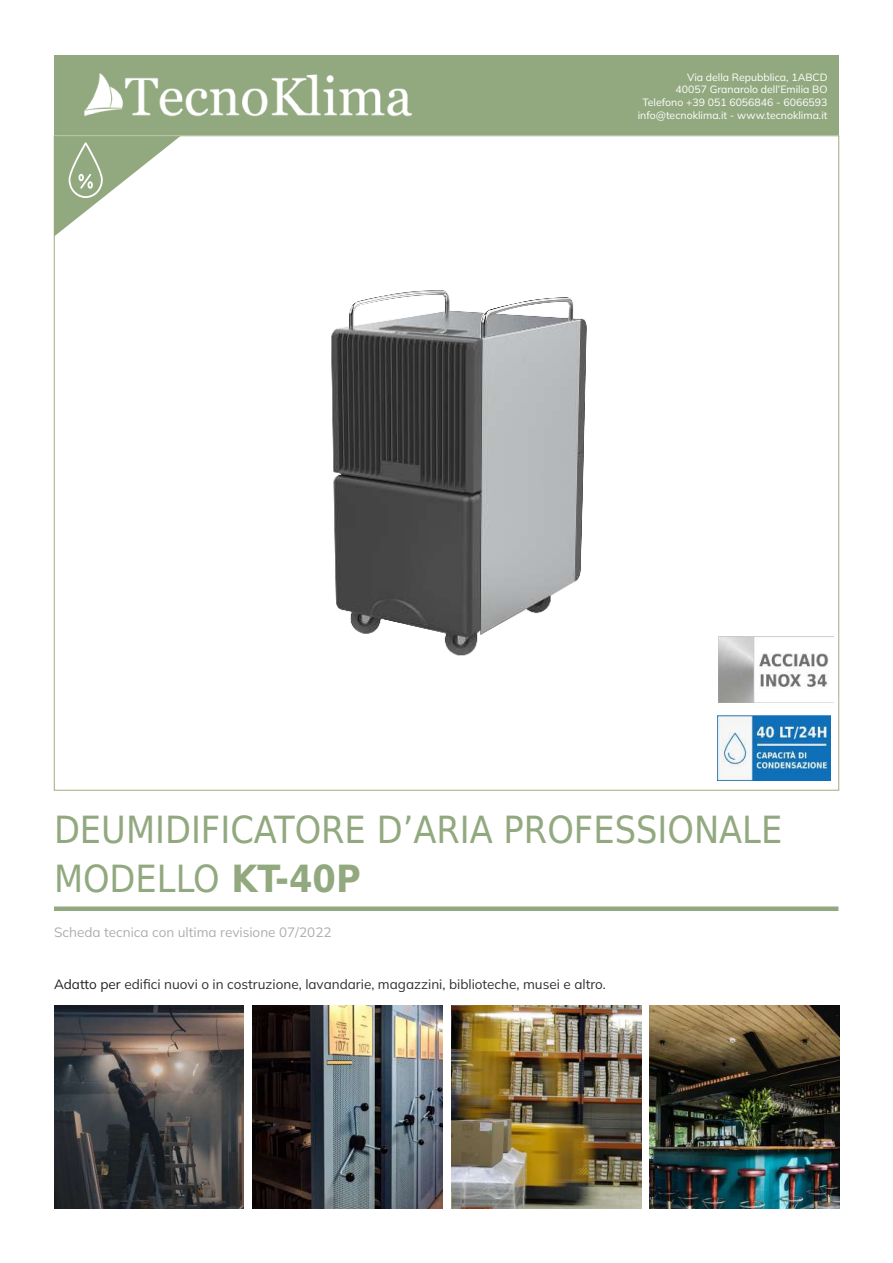
<style>
.page{position:relative;width:893px;height:1263px;background:#fff}
.page>*{position:absolute;margin:0;border:0;box-sizing:border-box;transform-origin:0 0}
.t1{font:37.5px/48.6px "DejaVu Sans Condensed";color:#92a97f}
.t2{font:200 13.5px "Mulish";color:#312f30}
.t3{font:200 13.5px "Mulish";color:#abaeaf}
.t4{font:200 10.5px/12.6px "Mulish";color:#fff;text-align:right}
.s1{font-weight:700}
.s2{color:#231f20}
</style>
<div class="page">
<img style="left:331px;top:290px;width:397px;height:437px">
<div style="left:54px;top:906px;width:784px;height:5px;background:#92a97f"></div>
<img style="left:54px;top:1006px;width:190px;height:203px">
<img style="left:253px;top:1006px;width:189px;height:203px">
<img style="left:451px;top:1006px;width:190px;height:203px">
<img style="left:650px;top:1006px;width:189px;height:203px">
<svg style="left:54px;top:136px;width:126px;height:101px"></svg>
<img style="left:719px;top:637px;width:110px;height:65px">
<img style="left:718px;top:716px;width:113px;height:64px">
<div style="left:54px;top:55px;width:785px;height:79px;background:#92a97f"></div>
<img style="left:84px;top:73px;width:328px;height:44px">
<p class="t4" style="left:638px;top:71px;width:191px">Via della Repubblica, 1ABCD<br>40057 Granarolo dell’Emilia BO Telefono +39 051 6056846 - 6066593 info@tecnoklima.it - www.tecnoklima.it</p>
<h1 class="t1" style="left:54px;top:804px;width:730px">DEUMIDIFICATORE D’ARIA PROFESSIONALE<br>MODELLO <span class="s1">KT-40P</span></h1>
<p class="t3" style="left:54px;top:922px;width:279px">Scheda tecnica con ultima revisione 07/2022</p>
<p class="t2" style="left:54px;top:975px;width:553px"><span class="s2">Adatto per</span> edifici nuovi o in costruzione, lavandarie, magazzini, biblioteche, musei e altro.</p>
</div>
